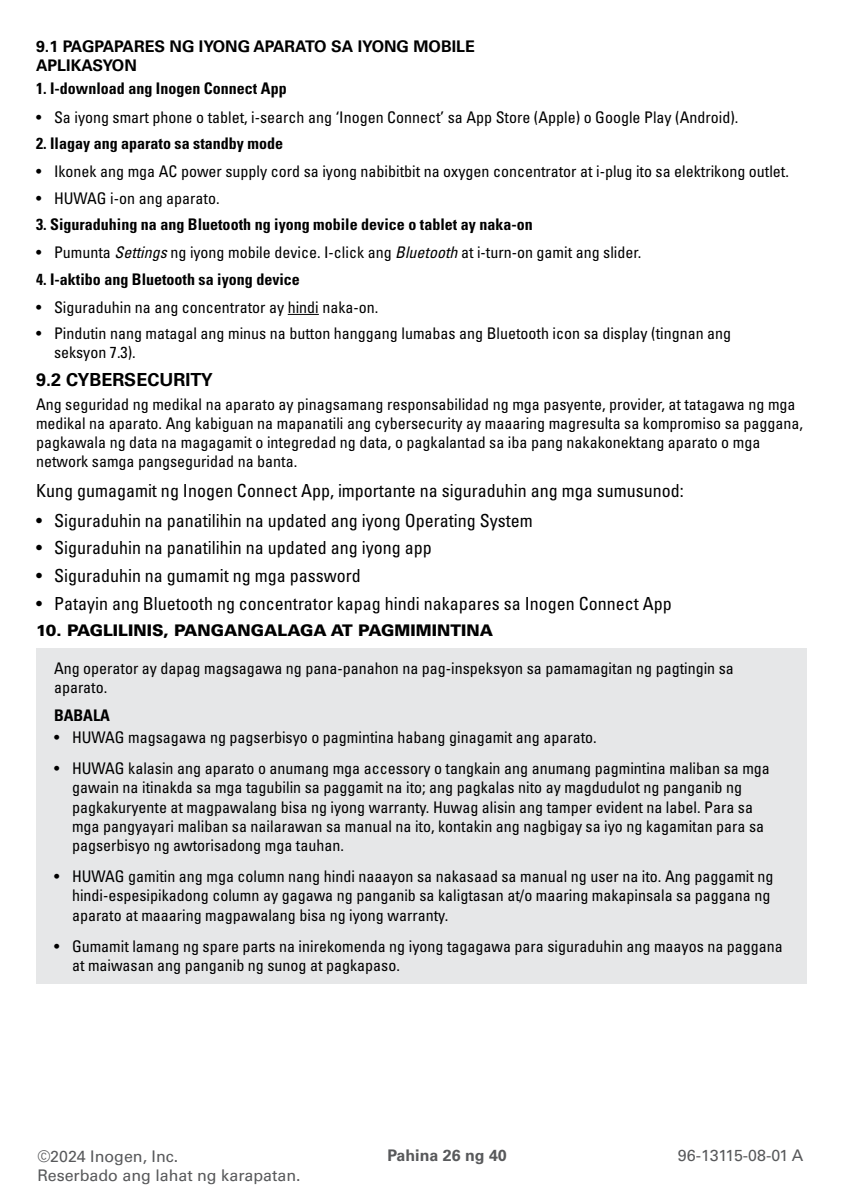
<style>
.page{position:relative;width:841px;height:1191px;background:#fff}
.page>*{position:absolute;margin:0;border:0;box-sizing:border-box;transform-origin:0 0}
.t1{font:condensed 18px "Univers LT Std";color:#000}
.t2{font:700 18px "Univers LT Std";color:#000}
.t3{font:condensed 16px/19.2px "Univers LT Std";color:#000}
.t4{font:700 condensed 16px "Univers LT Std";color:#000}
.t5{font:16px "Univers LT Std";color:#58595b}
.t6{font:700 16px/19.2px "Univers LT Std";color:#000}
.t7{font:900 16px "Univers LT Std";color:#000}
.t8{font:700 16px "Univers LT Std";color:#58595b}
.s1{font-style:italic}
</style>
<div class="page">
<hr style="left:288px;top:314px;width:31px;height:1px;background:#000">
<div style="left:36px;top:648px;width:770px;height:86px;background:#e6e7e8"></div>
<div style="left:36px;top:722px;width:770px;height:262px;background:#e6e7e8"></div>
<p class="t6" style="left:36px;top:36px;width:440px">9.1 PAGPAPARES NG IYONG APARATO SA IYONG MOBILE<br>APLIKASYON</p>
<p class="t4" style="left:36px;top:79px;width:252px">1. I-download ang Inogen Connect App</p>
<p class="t3" style="left:36px;top:107px;width:704px">• Sa iyong smart phone o tablet, i-search ang ‘Inogen Connect’ sa App Store (Apple) o Google Play (Android).</p>
<p class="t4" style="left:36px;top:133px;width:249px">2. Ilagay ang aparato sa standby mode</p>
<p class="t3" style="left:36px;top:162px;width:754px">• Ikonek ang mga AC power supply cord sa iyong nabibitbit na oxygen concentrator at i-plug ito sa elektrikong outlet.</p>
<p class="t3" style="left:36px;top:188px;width:185px">• HUWAG i-on ang aparato.</p>
<p class="t4" style="left:36px;top:214px;width:498px">3. Siguraduhing na ang Bluetooth ng iyong mobile device o tablet ay naka-on</p>
<p class="t3" style="left:36px;top:243px;width:607px">• Pumunta <span class="s1">Settings</span> ng iyong mobile device. I-click ang <span class="s1">Bluetooth</span> at i-turn-on gamit ang slider.</p>
<p class="t4" style="left:36px;top:269px;width:265px">4. I-aktibo ang Bluetooth sa iyong device</p>
<p class="t3" style="left:36px;top:297px;width:344px">• Siguraduhin na ang concentrator ay hindi naka-on.</p>
<p class="t3" style="left:54px;top:324px;width:679px;text-indent:-18px">• Pindutin nang matagal ang minus na button hanggang lumabas ang Bluetooth icon sa display (tingnan ang seksyon 7.3).</p>
<p class="t2" style="left:36px;top:369px;width:178px">9.2 CYBERSECURITY</p>
<p class="t3" style="left:36px;top:394px;width:768px">Ang seguridad ng medikal na aparato ay pinagsamang responsabilidad ng mga pasyente, provider, at tatagawa ng mga medikal na aparato. Ang kabiguan na mapanatili ang cybersecurity ay maaaring magresulta sa kompromiso sa paggana, pagkawala ng data na magagamit o integredad ng data, o pagkalantad sa iba pang nakakonektang aparato o mga network samga pangseguridad na banta.</p>
<p class="t1" style="left:36px;top:479px;width:649px">Kung gumagamit ng Inogen Connect App, importante na siguraduhin ang mga sumusunod:</p>
<p class="t1" style="left:36px;top:509px;width:498px">• Siguraduhin na panatilihin na updated ang iyong Operating System</p>
<p class="t1" style="left:36px;top:536px;width:397px">• Siguraduhin na panatilihin na updated ang iyong app</p>
<p class="t1" style="left:36px;top:564px;width:326px">• Siguraduhin na gumamit ng mga password</p>
<p class="t1" style="left:36px;top:592px;width:637px">• Patayin ang Bluetooth ng concentrator kapag hindi nakapares sa Inogen Connect App</p>
<p class="t7" style="left:36px;top:620px;width:458px">10. PAGLILINIS, PANGANGALAGA AT PAGMIMINTINA</p>
<p class="t3" style="left:54px;top:658px;width:681px">Ang operator ay dapag magsagawa ng pana-panahon na pag-inspeksyon sa pamamagitan ng pagtingin sa aparato.</p>
<p class="t4" style="left:54px;top:705px;width:57px">BABALA</p>
<p class="t3" style="left:54px;top:727px;width:544px">• HUWAG magsagawa ng pagserbisyo o pagmintina habang ginagamit ang aparato.</p>
<p class="t3" style="left:72px;top:758px;width:699px;text-indent:-18px">• HUWAG kalasin ang aparato o anumang mga accessory o tangkain ang anumang pagmintina maliban sa mga gawain na itinakda sa mga tagubilin sa paggamit na ito; ang pagkalas nito ay magdudulot ng panganib ng pagkakuryente at magpawalang bisa ng iyong warranty. Huwag alisin ang tamper evident na label. Para sa mga pangyayari maliban sa nailarawan sa manual na ito, kontakin ang nagbigay sa iyo ng kagamitan para sa pagserbisyo ng awtorisadong mga tauhan.</p>
<p class="t3" style="left:72px;top:866px;width:703px;text-indent:-18px">• HUWAG gamitin ang mga column nang hindi naaayon sa nakasaad sa manual ng user na ito. Ang paggamit ng hindi-espesipikadong column ay gagawa ng panganib sa kaligtasan at/o maaring makapinsala sa paggana ng aparato at maaaring magpawalang bisa ng iyong warranty.</p>
<p class="t3" style="left:72px;top:936px;width:712px;text-indent:-18px">• Gumamit lamang ng spare parts na inirekomenda ng iyong tagagawa para siguraduhin ang maayos na paggana at maiwasan ang panganib ng sunog at pagkapaso.</p>
<p class="t5" style="left:37px;top:1146px;width:142px">©2024 Inogen, Inc.</p>
<p class="t8" style="left:387px;top:1146px;width:121px">Pahina 26 ng 40</p>
<p class="t5" style="left:678px;top:1145px;width:127px">96-13115-08-01 A</p>
<p class="t5" style="left:37px;top:1165px;width:265px">Reserbado ang lahat ng karapatan.</p>
</div>
